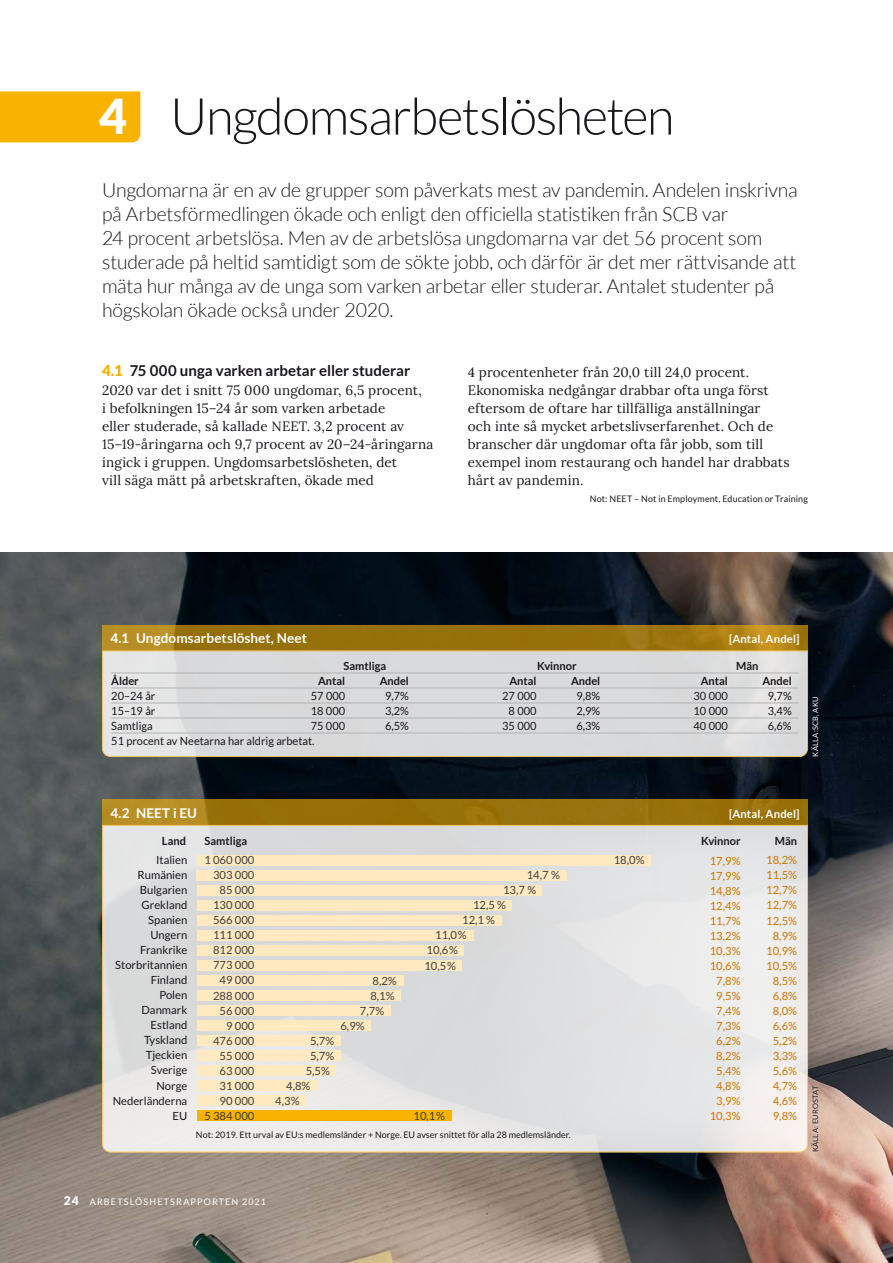
<style>
.page{position:relative;width:893px;height:1263px;background:#fff}
.page>*{position:absolute;margin:0;border:0;box-sizing:border-box;transform-origin:0 0}
.t1{font:300 51px "Lato";letter-spacing:-.03em;color:#1a171c}
.t2{font:900 48px "Lato";color:#fff}
.t3{font:300 19.5px/24px "Lato";letter-spacing:-.01em;color:#1a171c}
.t4{font:700 15px "Lato";color:#1a171c}
.t5{font:13.5px/18px "Lora";letter-spacing:.01em;color:#1a171c}
.t6{font:700 13.5px "Lato";letter-spacing:.005em;color:#fff}
.t7{font:11.25px "Lato";color:#1a171c}
.t8{font:11.25px/15px "Lato";color:#3e3e40;text-align:right}
.t9{font:11.25px/15px "Lato";color:#cc7600;text-align:center}
.t10{font:700 11.25px "Lato";color:#1a171c}
.t11{font:700 11.25px "Lato";letter-spacing:.01em;color:#fff}
.t12{font:9px "Lato";color:#1a171c}
.t13{font:9px "Lato";letter-spacing:.125em;color:#fff}
.t14{font:7.5px "Lato";letter-spacing:.02em;color:#1a171c}
.t15{font:7.5px "Lato";letter-spacing:.025em;color:#fff}
.s1{font-weight:900;color:#f9b200}
.s2{font-weight:900;font-size:12px}
</style>
<div class="page">
<div style="left:0;top:91px;width:140px;height:51px;background:#f9b200"></div>
<img style="left:0;top:553px;width:893px;height:710px">
<svg style="left:102px;top:625px;width:706px;height:25px;background:#9e760e"></svg>
<svg style="left:102px;top:650px;width:706px;height:107px;background:#d8d8d7"></svg>
<div style="left:807px;top:693px;width:16px;height:67px;background:#1a171c;opacity:.75"></div>
<svg style="left:102px;top:825px;width:706px;height:328px;background:#e7e2d7"></svg>
<svg style="left:102px;top:799px;width:706px;height:26px;background:#9c750d"></svg>
<div style="left:809px;top:1082px;width:13px;height:73px;background:#fff;opacity:.75"></div>
<h1 class="t1" style="left:170px;top:89px;width:506px">Ungdomsarbetslösheten</h1>
<p class="t3" style="left:102px;top:178px;width:697px">Ungdomarna är en av de grupper som påverkats mest av pandemin. Andelen inskrivna på Arbetsförmedlingen ökade och enligt den officiella statistiken från SCB var<br>24 procent arbetslösa. Men av de arbetslösa ungdomarna var det 56 procent som studerade på heltid samtidigt som de sökte jobb, och därför är det mer rättvisande att mäta hur många av de unga som varken arbetar eller studerar. Antalet studenter på högskolan ökade också under 2020.</p>
<h2 class="t2" style="left:99px;top:89px;width:29px">4</h2>
<p class="t4" style="left:102px;top:362px;width:310px"><span class="s1">4.1</span> 75 000 unga varken arbetar eller studerar</p>
<p class="t5" style="left:102px;top:380px;width:333px">2020 var det i snitt 75 000 ungdomar, 6,5 procent,<br>i befolkningen 15–24 år som varken arbetade<br>eller studerade, så kallade NEET. 3,2 procent av 15–19-åringarna och 9,7 procent av 20–24-åringarna ingick i gruppen. Ungdomsarbetslösheten, det<br>vill säga mätt på arbetskraften, ökade med</p>
<p class="t5" style="left:468px;top:362px;width:323px">4 procentenheter från 20,0 till 24,0 procent.<br>Ekonomiska nedgångar drabbar ofta unga först eftersom de oftare har tillfälliga anställningar<br>och inte så mycket arbetslivserfarenhet. Och de branscher där ungdomar ofta får jobb, som till exempel inom restaurang och handel har drabbats hårt av pandemin.</p>
<p class="t12" style="left:590px;top:494px;width:220px">Not: NEET – Not in Employment, Education or Training</p>
<p class="t6" style="left:111px;top:631px;width:198px">4.1 Ungdomsarbetslöshet, Neet</p>
<p class="t11" style="left:729px;top:633px;width:72px">[Antal, Andel]</p>
<p class="t10" style="left:343px;top:660px;width:44px">Samtliga</p>
<p class="t10" style="left:537px;top:660px;width:41px">Kvinnor</p>
<p class="t10" style="left:736px;top:660px;width:24px">Män</p>
<p class="t10" style="left:111px;top:675px;width:29px">Ålder</p>
<p class="t10" style="left:318px;top:675px;width:29px">Antal</p>
<p class="t10" style="left:380px;top:675px;width:31px">Andel</p>
<p class="t10" style="left:509px;top:675px;width:29px">Antal</p>
<p class="t10" style="left:571px;top:675px;width:31px">Andel</p>
<p class="t10" style="left:701px;top:675px;width:29px">Antal</p>
<p class="t10" style="left:762px;top:675px;width:31px">Andel</p>
<p class="t7" style="left:111px;top:690px;width:46px">20–24 år</p>
<p class="t7" style="left:311px;top:690px;width:36px">57 000</p>
<p class="t7" style="left:385px;top:690px;width:25px">9,7%</p>
<p class="t7" style="left:502px;top:690px;width:36px">27 000</p>
<p class="t7" style="left:576px;top:690px;width:25px">9,8%</p>
<p class="t7" style="left:694px;top:690px;width:36px">30 000</p>
<p class="t7" style="left:768px;top:690px;width:25px">9,7%</p>
<p class="t7" style="left:111px;top:705px;width:46px">15–19 år</p>
<p class="t7" style="left:311px;top:705px;width:36px">18 000</p>
<p class="t7" style="left:385px;top:705px;width:25px">3,2%</p>
<p class="t7" style="left:509px;top:705px;width:29px">8 000</p>
<p class="t7" style="left:576px;top:705px;width:25px">2,9%</p>
<p class="t7" style="left:694px;top:705px;width:36px">10 000</p>
<p class="t7" style="left:768px;top:705px;width:25px">3,4%</p>
<p class="t7" style="left:111px;top:720px;width:43px">Samtliga</p>
<p class="t7" style="left:311px;top:720px;width:36px">75 000</p>
<p class="t7" style="left:385px;top:720px;width:25px">6,5%</p>
<p class="t7" style="left:502px;top:720px;width:36px">35 000</p>
<p class="t7" style="left:576px;top:720px;width:25px">6,3%</p>
<p class="t7" style="left:693px;top:720px;width:36px">40 000</p>
<p class="t7" style="left:768px;top:720px;width:25px">6,6%</p>
<p class="t7" style="left:111px;top:735px;width:205px">51 procent av Neetarna har aldrig arbetat.</p>
<p class="t15" style="left:811px;top:757px;width:62px;rotate:-90deg">KÄLLA:SCB, AKU</p>
<p class="t6" style="left:111px;top:805px;width:88px">4.2 NEET i EU</p>
<p class="t11" style="left:729px;top:807px;width:72px">[Antal, Andel]</p>
<p class="t10" style="left:162px;top:835px;width:26px">Land</p>
<p class="t10" style="left:205px;top:835px;width:44px">Samtliga</p>
<p class="t10" style="left:701px;top:835px;width:41px">Kvinnor</p>
<p class="t10" style="left:775px;top:835px;width:24px">Män</p>
<p class="t9" style="left:710px;top:853px;width:32px">17,9%<br>17,9%<br>14,8%<br>12,4%<br>11,7%<br>13,2%<br>10,3%<br>10,6%<br>7,8%<br>9,5%<br>7,4%<br>7,3%<br>6,2%<br>8,2%<br>5,4%<br>4,8%<br>3,9%<br>10,3%</p>
<p class="t7" style="left:156px;top:854px;width:33px">Italien</p>
<p class="t8" style="left:204px;top:852px;width:52px">1 060 000<br>303 000<br>85 000<br>130 000<br>566 000<br>111 000<br>812 000<br>773 000<br>49 000<br>288 000<br>56 000<br>9 000<br>476 000<br>55 000<br>63 000<br>31 000<br>90 000<br>5 384 000</p>
<p class="t9" style="left:766px;top:853px;width:32px">18,2%<br>11,5%<br>12,7%<br>12,7%<br>12,5%<br>8,9%<br>10,9%<br>10,5%<br>8,5%<br>6,8%<br>8,0%<br>6,6%<br>5,2%<br>3,3%<br>5,6%<br>4,7%<br>4,6%<br>9,8%</p>
<p class="t12" style="left:196px;top:1130px;width:376px">Not: 2019. Ett urval av EU:s medlemsländer + Norge. EU avser snittet för alla 28 medlemsländer.</p>
<p class="t8" style="left:614px;top:852px;width:33px">18,0%</p>
<p class="t7" style="left:138px;top:869px;width:51px">Rumänien</p>
<p class="t8" style="left:527px;top:867px;width:35px">14,7 %</p>
<p class="t8" style="left:503px;top:883px;width:35px">13,7 %</p>
<p class="t8" style="left:473px;top:898px;width:34px">12,5 %</p>
<p class="t8" style="left:462px;top:913px;width:34px">12,1 %</p>
<p class="t8" style="left:435px;top:928px;width:33px">11,0%</p>
<p class="t8" style="left:426px;top:943px;width:33px">10,6%</p>
<p class="t8" style="left:424px;top:958px;width:33px">10,5%</p>
<p class="t7" style="left:140px;top:884px;width:49px">Bulgarien</p>
<p class="t7" style="left:142px;top:899px;width:47px">Grekland</p>
<p class="t7" style="left:148px;top:914px;width:41px">Spanien</p>
<p class="t7" style="left:150px;top:929px;width:38px">Ungern</p>
<p class="t7" style="left:140px;top:944px;width:49px">Frankrike</p>
<p class="t7" style="left:115px;top:959px;width:74px">Storbritannien</p>
<p class="t7" style="left:151px;top:974px;width:38px">Finland</p>
<p class="t8" style="left:372px;top:973px;width:26px">8,2%</p>
<p class="t8" style="left:370px;top:988px;width:26px">8,1%</p>
<p class="t8" style="left:360px;top:1003px;width:26px">7,7%</p>
<p class="t8" style="left:340px;top:1018px;width:26px">6,9%</p>
<p class="t7" style="left:159px;top:989px;width:29px">Polen</p>
<p class="t7" style="left:142px;top:1004px;width:47px">Danmark</p>
<p class="t7" style="left:151px;top:1019px;width:38px">Estland</p>
<p class="t7" style="left:144px;top:1034px;width:45px">Tyskland</p>
<p class="t8" style="left:310px;top:1033px;width:26px">5,7%</p>
<p class="t8" style="left:310px;top:1048px;width:26px">5,7%</p>
<p class="t8" style="left:306px;top:1063px;width:26px">5,5%</p>
<p class="t8" style="left:286px;top:1078px;width:26px">4,8%</p>
<p class="t8" style="left:275px;top:1093px;width:26px">4,3%</p>
<p class="t7" style="left:146px;top:1049px;width:43px">Tjeckien</p>
<p class="t7" style="left:151px;top:1064px;width:38px">Sverige</p>
<p class="t7" style="left:156px;top:1079px;width:32px">Norge</p>
<p class="t7" style="left:113px;top:1094px;width:76px">Nederländerna</p>
<p class="t7" style="left:173px;top:1109px;width:16px">EU</p>
<p class="t8" style="left:414px;top:1108px;width:33px">10,1%</p>
<p class="t14" style="left:811px;top:1152px;width:68px;rotate:-90deg">KÄLLA: EUROSTAT</p>
<p class="t13" style="left:64px;top:1197px;width:204px"><span class="s2">24</span> ARBETSLÖSHETSRAPPORTEN 2021</p>
</div>
